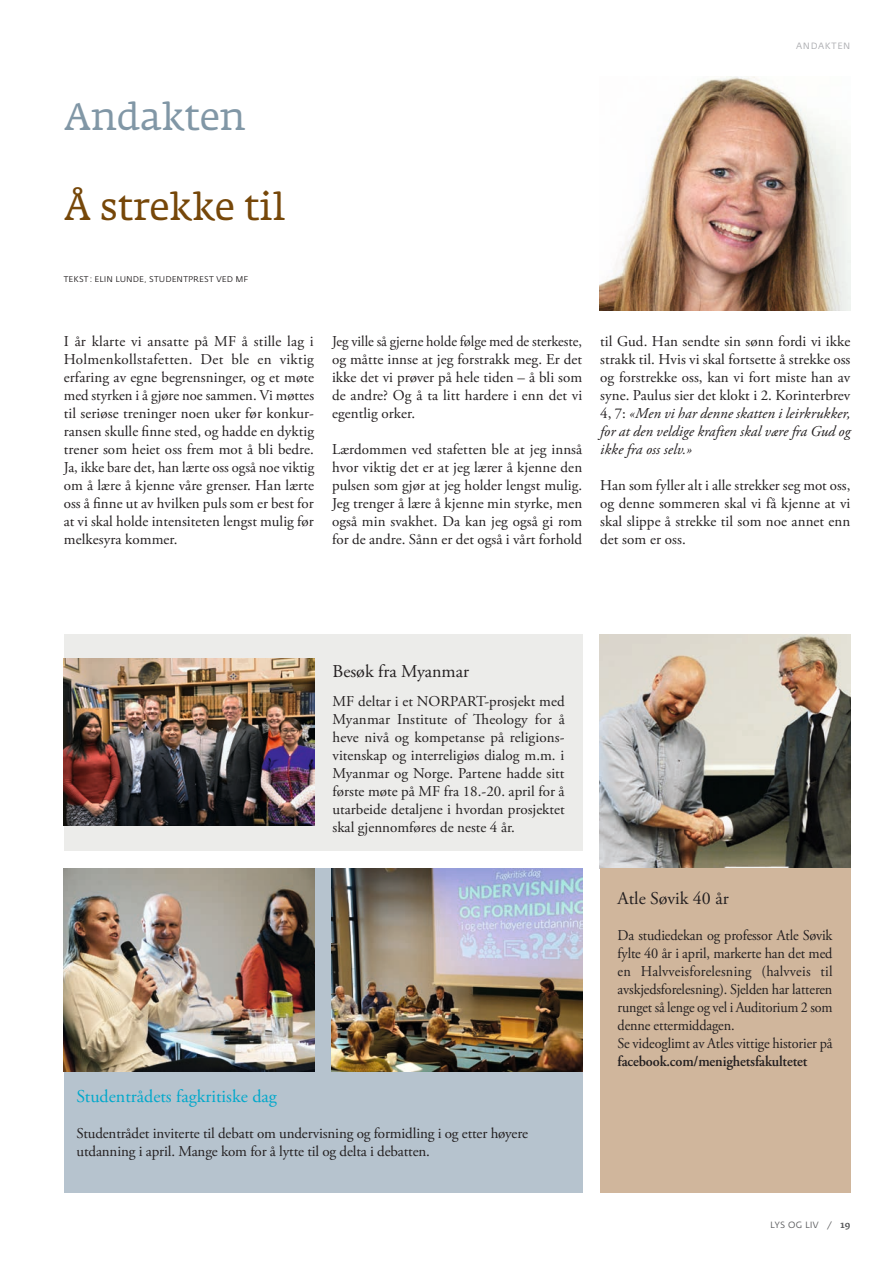
<style>
.page{position:relative;width:893px;height:1263px;background:#fff}
.page>*{position:absolute;margin:0;border:0;box-sizing:border-box;transform-origin:0 0}
.t1{font:37.5px "Fedra Serif A";letter-spacing:-.01em;color:#764709}
.t2{font:37.5px "Fedra Serif A";letter-spacing:-.01em;color:#8197a6}
.t3{font:18px "Adobe Garamond Pro";color:#231f20}
.t4{font:18px "Adobe Garamond Pro";color:#00a8cb}
.t5{font:15px/18px "Adobe Garamond Pro";letter-spacing:-.005em;color:#231f20;text-align:justify}
.t6{font:15px/18px "Adobe Garamond Pro";letter-spacing:-.005em;color:#231f20;scale:.95 1}
.t7{font:15px/18px "Adobe Garamond Pro";letter-spacing:-.005em;color:#231f20;text-align:justify;scale:.96 1}
.t8{font:600 15px "Adobe Garamond Pro";letter-spacing:-.01em;color:#231f20;scale:.95 1}
.t9{font:9px "Fedra Sans";letter-spacing:.02em;color:#57585a}
.t10{font:9px "Fedra Sans";letter-spacing:.08em;color:#a8a9ad}
.t11{font:8.25px "Fedra Sans";letter-spacing:.015em;color:#231f20}
.s1{font-style:italic}
.s2{font-family:"Fedra Serif A";font-weight:500;font-size:9.3px}
</style>
<div class="page">
<img style="left:600px;top:634px;width:250px;height:234px">
<div style="left:600px;top:868px;width:250px;height:324px;background:#d0b69c"></div>
<div style="left:64px;top:868px;width:519px;height:324px;background:#b6c3ce"></div>
<div style="left:64px;top:634px;width:519px;height:216px;background:#ececea"></div>
<img style="left:332px;top:868px;width:251px;height:203px">
<img style="left:64px;top:868px;width:251px;height:203px">
<img style="left:64px;top:658px;width:251px;height:168px">
<img style="left:600px;top:76px;width:250px;height:234px">
<h1 class="t2" style="left:64px;top:95px;width:184px">Andakten</h1>
<p class="t10" style="left:796px;top:41px;width:56px">ANDAKTEN</p>
<h1 class="t1" style="left:64px;top:185px;width:223px">Å strekke til</h1>
<p class="t11" style="left:64px;top:274px;width:186px">TEKST: ELIN LUNDE, STUDENTPREST VED MF</p>
<p class="t5" style="left:64px;top:333px;width:252px">I år klarte vi ansatte på MF å stille lag i Holmenkollstafetten. Det ble en viktig erfaring av egne begrensninger, og et møte med styrken i å gjøre noe sammen. Vi møttes til seriøse treninger noen uker før konkur&shy;ransen skulle finne sted, og hadde en dyktig trener som heiet oss frem mot å bli bedre.<br>Ja, ikke bare det, han lærte oss også noe viktig om å lære å kjenne våre grenser. Han lærte oss å finne ut av hvilken puls som er best for at vi skal holde intensiteten lengst mulig før melkesyra kommer.</p>
<p class="t7" style="left:332px;top:333px;width:262px">Jeg ville så gjerne holde følge med de sterkeste, og måtte innse at jeg forstrakk meg. Er det ikke det vi prøver på hele tiden – å bli som de andre? Og å ta litt hardere i enn det vi egentlig orker.</p>
<p class="t5" style="left:332px;top:441px;width:252px">Lærdommen ved stafetten ble at jeg innså hvor viktig det er at jeg lærer å kjenne den pulsen som gjør at jeg holder lengst mulig.<br>Jeg trenger å lære å kjenne min styrke, men også min svakhet. Da kan jeg også gi rom for de andre. Sånn er det også i vårt forhold</p>
<p class="t5" style="left:600px;top:333px;width:252px">til Gud. Han sendte sin sønn fordi vi ikke strakk til. Hvis vi skal fortsette å strekke oss og forstrekke oss, kan vi fort miste han av syne. Paulus sier det klokt i 2. Korinterbrev 4, 7: <span class="s1">«Men vi har denne skatten i leirkrukker, for at den veldige kraften skal være fra Gud og ikke fra oss selv.»</span></p>
<p class="t5" style="left:600px;top:477px;width:252px">Han som fyller alt i alle strekker seg mot oss, og denne sommeren skal vi få kjenne at vi skal slippe å strekke til som noe annet enn det som er oss.</p>
<p class="t3" style="left:333px;top:660px;width:138px">Besøk fra Myanmar</p>
<p class="t5" style="left:333px;top:693px;width:234px">MF deltar i et NORPART-prosjekt med Myanmar Institute of Theology for å heve nivå og kompetanse på religions&shy;vitenskap og interreligiøs dialog m.m. i Myanmar og Norge. Partene hadde sitt første møte på MF fra 18.-20. april for å utarbeide detaljene i hvordan prosjektet skal gjennomføres de neste 4 år.</p>
<p class="t4" style="left:77px;top:1086px;width:202px">Studentrådets fagkritiske dag</p>
<p class="t5" style="left:77px;top:1125px;width:453px">Studentrådet inviterte til debatt om undervisning og formidling i og etter høyere utdanning i april. Mange kom for å lytte til og delta i debatten.</p>
<p class="t3" style="left:618px;top:888px;width:113px">Atle Søvik 40 år</p>
<p class="t6" style="left:618px;top:927px;width:228px">Da studiedekan og professor Atle Søvik fylte 40 år i april, markerte han det med en Halvveisforelesning (halvveis til avskjedsforelesning). Sjelden har latteren runget så lenge og vel i Auditorium 2 som denne ettermiddagen.<br>Se videoglimt av Atles vittige historier på</p>
<p class="t8" style="left:618px;top:1053px;width:201px">facebook.com/menighetsfakultetet</p>
<p class="t9" style="left:770px;top:1220px;width:82px">LYS OG LIV / <span class="s2">19</span></p>
</div>
